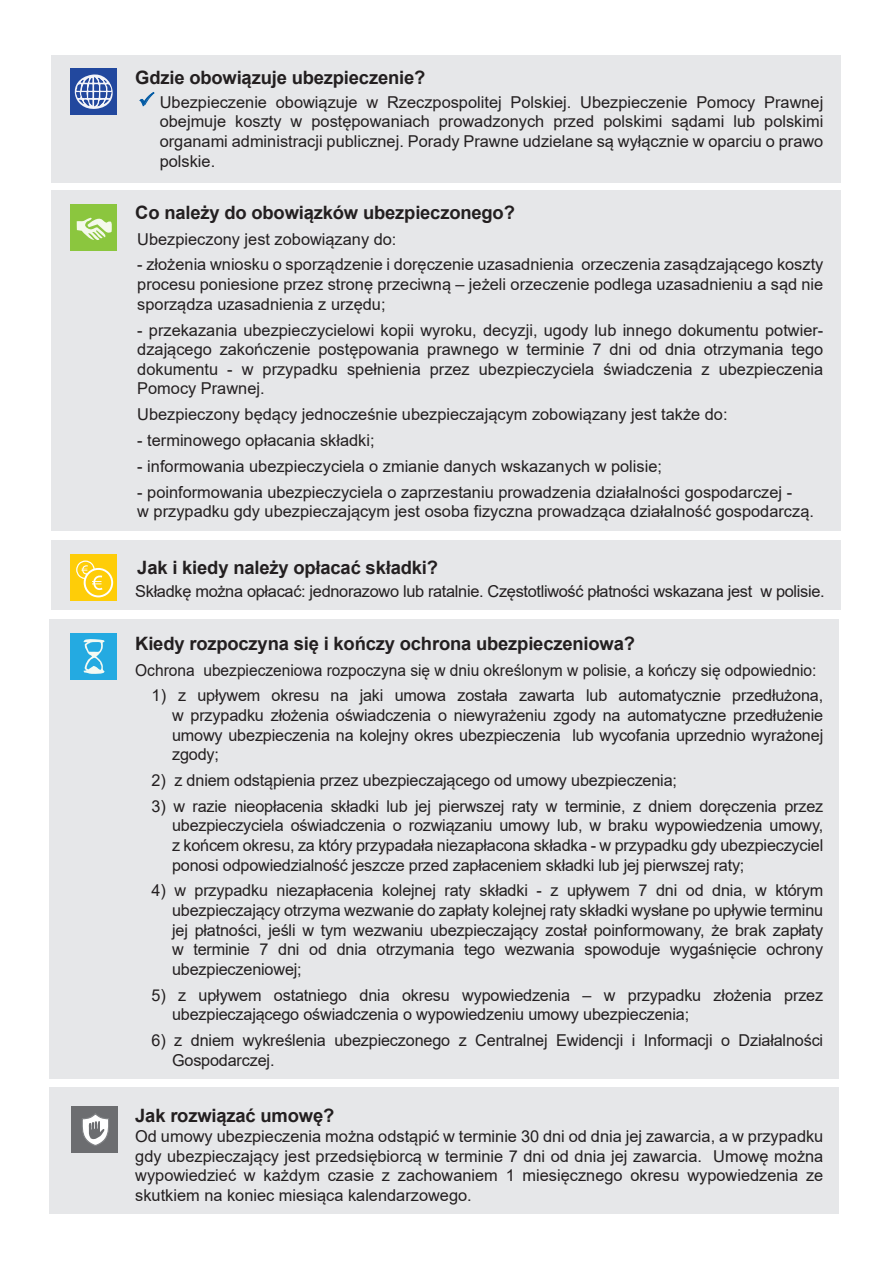
<style>
.page{position:relative;width:893px;height:1263px;background:#fff}
.page>*{position:absolute;margin:0;border:0;box-sizing:border-box;transform-origin:0 0}
.t1{font:700 18.45px "Arial";letter-spacing:-.01em;color:#231f20}
.t2{font:16.35px/19.6px "Arial";color:#231f20;text-align:justify}
.t3{font:16.35px "Arial";letter-spacing:-.02em;color:#231f20}
.t4{font:16.35px "Arial";color:#231f20;scale:.95 1}
</style>
<div class="page">
<div style="left:50px;top:1087px;width:789px;height:127px;background:#e6e7e9"></div>
<div style="left:50px;top:619px;width:789px;height:459px;background:#e6e7e9"></div>
<div style="left:51px;top:541px;width:789px;height:69px;background:#e6e7e9"></div>
<div style="left:52px;top:190px;width:789px;height:340px;background:#e6e7e9"></div>
<div style="left:52px;top:55px;width:789px;height:127px;background:#e6e7e9"></div>
<div style="left:70px;top:554px;width:47px;height:47px;background:#fecd08"></div>
<svg style="left:76px;top:560px;width:37px;height:37px"></svg>
<div style="left:71px;top:69px;width:46px;height:46px;background:#22489e"></div>
<svg style="left:74px;top:74px;width:39px;height:35px"></svg>
<div style="left:71px;top:204px;width:46px;height:47px;background:#8bc63e"></div>
<svg style="left:77px;top:217px;width:35px;height:23px"></svg>
<div style="left:71px;top:633px;width:46px;height:46px;background:#24aae1"></div>
<svg style="left:83px;top:639px;width:22px;height:35px"></svg>
<div style="left:72px;top:1106px;width:46px;height:46px;background:#6c6d70"></div>
<svg style="left:82px;top:1113px;width:27px;height:33px"></svg>
<svg style="left:139px;top:92px;width:16px;height:15px"></svg>
<p class="t1" style="left:135px;top:64px;width:292px">Gdzie obowiązuje ubezpieczenie?</p>
<p class="t2" style="left:160px;top:92px;width:665px">Ubezpieczenie obowiązuje w Rzeczpospolitej Polskiej. Ubezpieczenie Pomocy Prawnej obejmuje koszty w postępowaniach prowadzonych przed polskimi sądami lub polskimi organami administracji publicznej. Porady Prawne udzielane są wyłącznie w oparciu o prawo polskie.</p>
<p class="t1" style="left:135px;top:199px;width:381px">Co należy do obowiązków ubezpieczonego?</p>
<p class="t2" style="left:137px;top:229px;width:261px">Ubezpieczony jest zobowiązany do:</p>
<p class="t2" style="left:137px;top:255px;width:688px">- złożenia wniosku o sporządzenie i doręczenie uzasadnienia orzeczenia zasądzającego koszty procesu poniesione przez stronę przeciwną – jeżeli orzeczenie podlega uzasadnieniu a sąd nie sporządza uzasadnienia z urzędu;</p>
<p class="t2" style="left:137px;top:320px;width:688px">- przekazania ubezpieczycielowi kopii wyroku, decyzji, ugody lub innego dokumentu potwier&shy;dzającego zakończenie postępowania prawnego w terminie 7 dni od dnia otrzymania tego dokumentu - w przypadku spełnienia przez ubezpieczyciela świadczenia z ubezpieczenia Pomocy Prawnej.</p>
<p class="t2" style="left:137px;top:404px;width:592px">Ubezpieczony będący jednocześnie ubezpieczającym zobowiązany jest także do:</p>
<p class="t2" style="left:137px;top:430px;width:239px">- terminowego opłacania składki;</p>
<p class="t2" style="left:137px;top:456px;width:526px">- informowania ubezpieczyciela o zmianie danych wskazanych w polisie;</p>
<p class="t2" style="left:137px;top:482px;width:678px">- poinformowania ubezpieczyciela o zaprzestaniu prowadzenia działalności gospodarczej -<br>w przypadku gdy ubezpieczającym jest osoba fizyczna prowadząca działalność gospodarczą.</p>
<p class="t1" style="left:137px;top:554px;width:302px">Jak i kiedy należy opłacać składki?</p>
<p class="t3" style="left:135px;top:580px;width:691px">Składkę można opłacać: jednorazowo lub ratalnie. Częstotliwość płatności wskazana jest w polisie.</p>
<p class="t1" style="left:135px;top:630px;width:501px">Kiedy rozpoczyna się i kończy ochrona ubezpieczeniowa?</p>
<p class="t4" style="left:135px;top:658px;width:718px">Ochrona ubezpieczeniowa rozpoczyna się w dniu określonym w polisie, a kończy się odpowiednio:</p>
<p class="t2" style="left:172px;top:686px;width:653px;text-indent:-20px">1) z upływem okresu na jaki umowa została zawarta lub automatycznie przedłużona, w przypadku złożenia oświadczenia o niewyrażeniu zgody na automatyczne przedłużenie umowy ubezpieczenia na kolejny okres ubezpieczenia lub wycofania uprzednio wyrażonej zgody;</p>
<p class="t2" style="left:152px;top:770px;width:527px">2) z dniem odstąpienia przez ubezpieczającego od umowy ubezpieczenia;</p>
<p class="t2" style="left:172px;top:796px;width:653px;text-indent:-20px">3) w razie nieopłacenia składki lub jej pierwszej raty w terminie, z dniem doręczenia przez ubezpieczyciela oświadczenia o rozwiązaniu umowy lub, w braku wypowiedzenia umowy, z końcem okresu, za który przypadała niezapłacona składka - w przypadku gdy ubezpieczyciel ponosi odpowiedzialność jeszcze przed zapłaceniem składki lub jej pierwszej raty;</p>
<p class="t2" style="left:172px;top:881px;width:653px;text-indent:-20px">4) w przypadku niezapłacenia kolejnej raty składki - z upływem 7 dni od dnia, w którym ubezpieczający otrzyma wezwanie do zapłaty kolejnej raty składki wysłane po upływie terminu jej płatności, jeśli w tym wezwaniu ubezpieczający został poinformowany, że brak zapłaty w terminie 7 dni od dnia otrzymania tego wezwania spowoduje wygaśnięcie ochrony ubezpieczeniowej;</p>
<p class="t2" style="left:172px;top:985px;width:653px;text-indent:-20px">5) z upływem ostatniego dnia okresu wypowiedzenia – w przypadku złożenia przez ubezpieczającego oświadczenia o wypowiedzeniu umowy ubezpieczenia;</p>
<p class="t2" style="left:172px;top:1030px;width:653px;text-indent:-20px">6) z dniem wykreślenia ubezpieczonego z Centralnej Ewidencji i Informacji o Działalności<br>Gospodarczej.</p>
<p class="t1" style="left:135px;top:1103px;width:201px">Jak rozwiązać umowę?</p>
<p class="t2" style="left:135px;top:1126px;width:690px">Od umowy ubezpieczenia można odstąpić w terminie 30 dni od dnia jej zawarcia, a w przypadku gdy ubezpieczający jest przedsiębiorcą w terminie 7 dni od dnia jej zawarcia. Umowę można wypowiedzieć w każdym czasie z zachowaniem 1 miesięcznego okresu wypowiedzenia ze skutkiem na koniec miesiąca kalendarzowego.</p>
</div>
